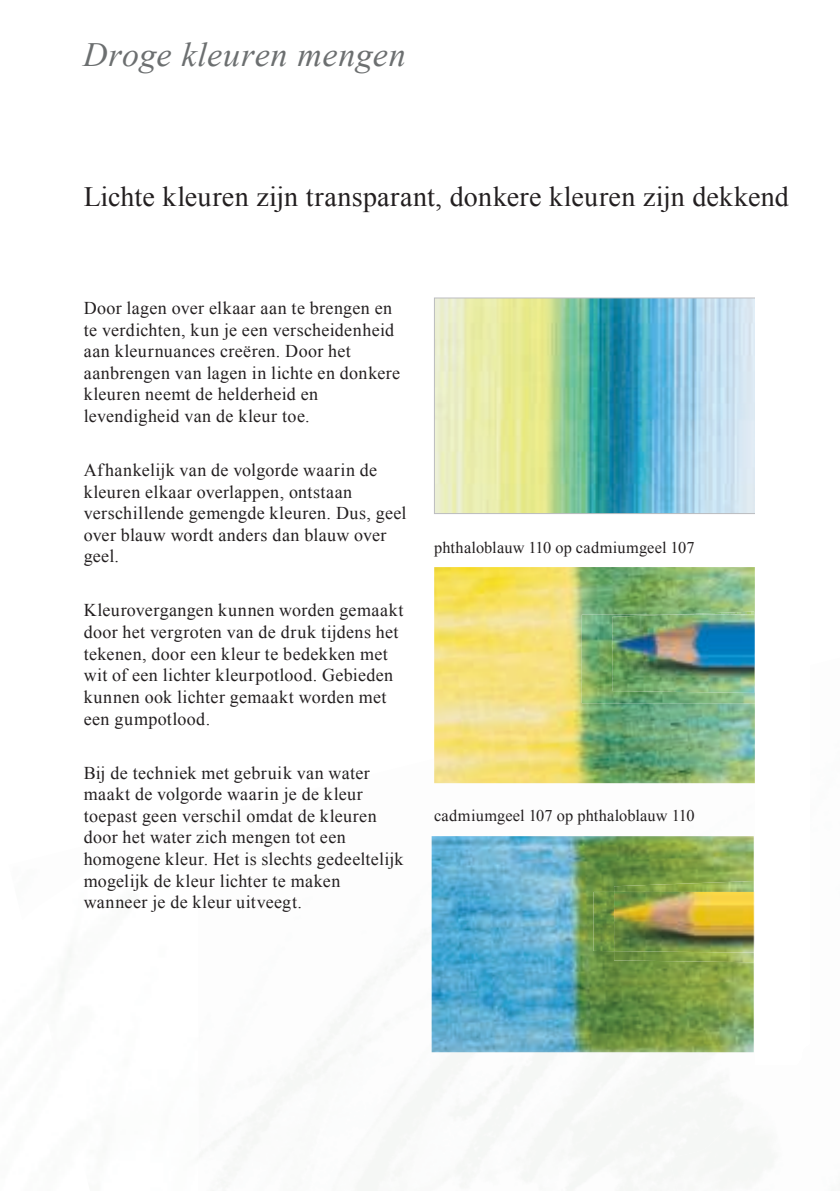
<style>
.page{position:relative;width:840px;height:1191px;background:#fff}
.page>*{position:absolute;margin:0;border:0;box-sizing:border-box;transform-origin:0 0}
.t1{font:italic 34px "Times New Roman";letter-spacing:.015em;color:#6c6f70}
.t2{font:28px "Times New Roman";letter-spacing:.01em;color:#231f20}
.t3{font:18px/21.6px "Times New Roman";letter-spacing:.02em;color:#231f20}
.t4{font:16.4px "Times New Roman";letter-spacing:.005em;color:#231f20}
</style>
<div class="page">
<img style="left:431px;top:836px;width:322px;height:216px">
<img style="left:434px;top:567px;width:320px;height:216px">
<img style="left:672px;top:611px;width:81px;height:3px">
<img style="left:581px;top:614px;width:173px;height:89px">
<img style="left:612px;top:614px;width:141px;height:79px">
<img style="left:613px;top:881px;width:140px;height:11px">
<img style="left:613px;top:952px;width:140px;height:10px">
<img style="left:436px;top:300px;width:317px;height:212px">
<div style="left:434px;top:298px;width:321px;height:216px;border:1px solid #bcbdc0"></div>
<img style="left:593px;top:892px;width:161px;height:60px">
<div style="left:754px;top:291px;width:55px;height:773px;background:#fff"></div>
<img style="left:669px;top:1020px;width:104px;height:156px">
<h1 class="t1" style="left:83px;top:42px;width:324px">Droge kleuren mengen</h1>
<h2 class="t2" style="left:84px;top:186px;width:706px">Lichte kleuren zijn transparant, donkere kleuren zijn dekkend</h2>
<p class="t3" style="left:84px;top:299px;width:318px">Door lagen over elkaar aan te brengen en te verdichten, kun je een verscheidenheid aan kleurnuances creëren. Door het aanbrengen van lagen in lichte en donkere kleuren neemt de helderheid en levendigheid van de kleur toe.</p>
<p class="t3" style="left:84px;top:461px;width:324px">Afhankelijk van de volgorde waarin de kleuren elkaar overlappen, ontstaan verschillende gemengde kleuren. Dus, geel over blauw wordt anders dan blauw over geel.</p>
<p class="t3" style="left:84px;top:601px;width:321px">Kleurovergangen kunnen worden gemaakt door het vergroten van de druk tijdens het tekenen, door een kleur te bedekken met wit of een lichter kleurpotlood. Gebieden kunnen ook lichter gemaakt worden met een gumpotlood.</p>
<p class="t3" style="left:84px;top:763px;width:321px">Bij de techniek met gebruik van water maakt de volgorde waarin je de kleur toepast geen verschil omdat de kleuren door het water zich mengen tot een homogene kleur. Het is slechts gedeeltelijk mogelijk de kleur lichter te maken wanneer je de kleur uitveegt.</p>
<p class="t4" style="left:434px;top:541px;width:262px">phthaloblauw 110 op cadmiumgeel 107</p>
<p class="t4" style="left:434px;top:810px;width:262px">cadmiumgeel 107 op phthaloblauw 110</p>
</div>
